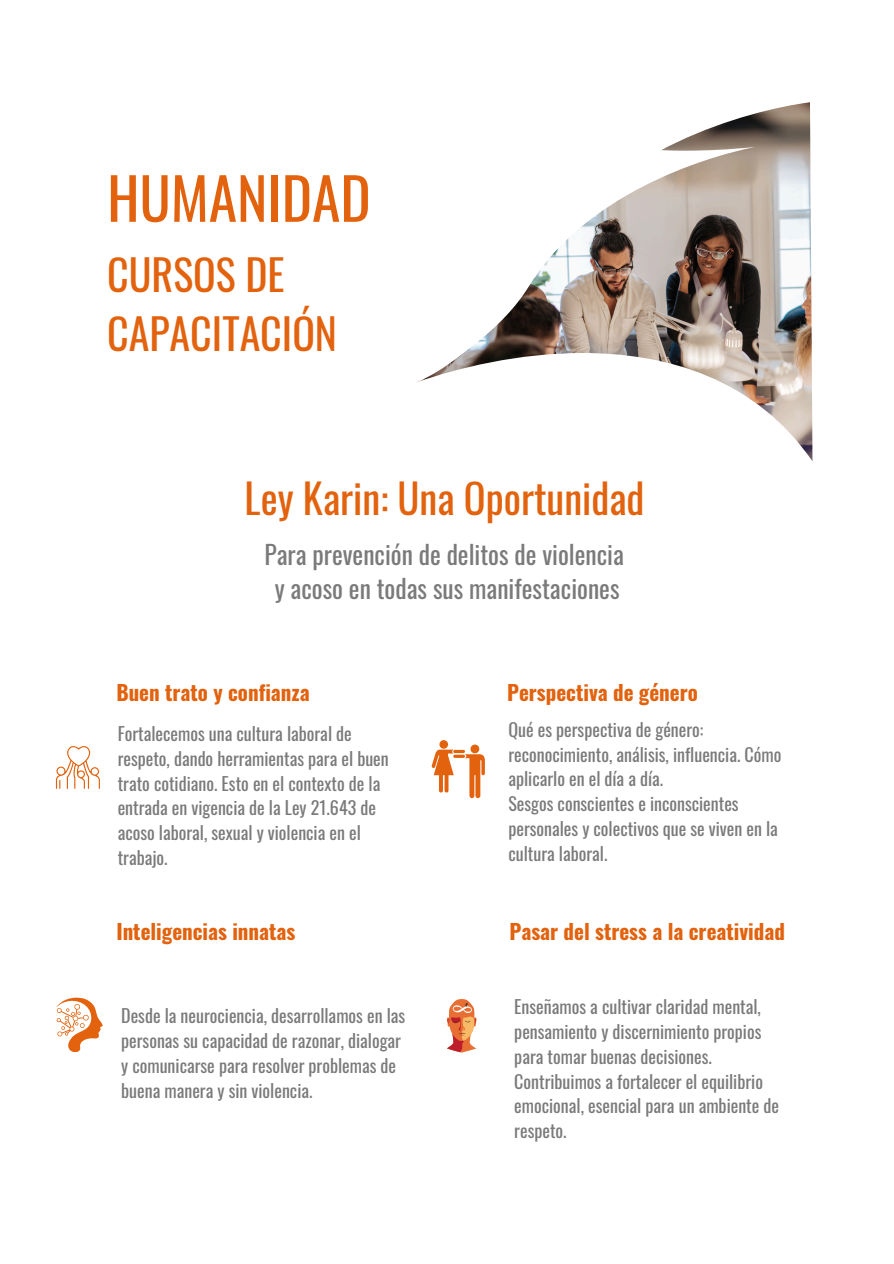
<style>
.page{position:relative;width:894px;height:1264px;background:#fff}
.page>*{position:absolute;margin:0;border:0;box-sizing:border-box;transform-origin:0 0}
.t1{font:57.45px "Oswald";color:#e2620d}
.t2{font:42px/58.1px "Oswald";color:#e2620d}
.t3{font:40.5px "Oswald";color:#e2620d}
.t4{font:25.5px/34.8px "Oswald";color:#7a7a7a;text-align:center}
.t5{font:700 21px "Oswald";color:#e2620d}
.t6{font:18px/24.8px "Oswald";color:#7a7a7a}
</style>
<div class="page">
<svg style="left:56px;top:997px;width:47px;height:54px"></svg>
<svg style="left:446px;top:999px;width:31px;height:53px"></svg>
<svg style="left:431px;top:740px;width:53px;height:58px"></svg>
<svg style="left:56px;top:746px;width:44px;height:42px"></svg>
<img style="left:754px;top:102px;width:58px;height:359px">
<svg style="left:417px;top:114px;width:337px;height:288px"></svg>
<p class="t1" style="left:107px;top:153px;width:265px">HUMANIDAD</p>
<p class="t2" style="left:107px;top:244px;width:231px">CURSOS DE<br>CAPACITACIÓN</p>
<p class="t3" style="left:244px;top:466px;width:401px">Ley Karin: Una Oportunidad</p>
<p class="t4" style="left:264px;top:535px;width:361px">Para prevención de delitos de violencia y acoso en todas sus manifestaciones</p>
<h1 class="t5" style="left:116px;top:676px;width:195px">Buen trato y confianza</h1>
<h3 class="t6" style="left:118px;top:720px;width:272px">Fortalecemos una cultura laboral de respeto, dando herramientas para el buen trato cotidiano. Esto en el contexto de la entrada en vigencia de la Ley 21.643 de acoso laboral, sexual y violencia en el trabajo.</h3>
<p class="t5" style="left:116px;top:914px;width:180px">Inteligencias innatas</p>
<h2 class="t6" style="left:121px;top:1002px;width:285px">Desde la neurociencia, desarrollamos en las personas su capacidad de razonar, dialogar y comunicarse para resolver problemas de buena manera y sin violencia.</h2>
<p class="t5" style="left:507px;top:676px;width:192px">Perspectiva de género</p>
<p class="t6" style="left:508px;top:716px;width:274px">Qué es perspectiva de género: reconocimiento, análisis, influencia. Cómo aplicarlo en el día a día.</p>
<p class="t6" style="left:508px;top:790px;width:271px">Sesgos conscientes e inconscientes personales y colectivos que se viven en la cultura laboral.</p>
<h4 class="t5" style="left:509px;top:914px;width:277px">Pasar del stress a la creatividad</h4>
<p class="t6" style="left:514px;top:993px;width:266px">Enseñamos a cultivar claridad mental, pensamiento y discernimiento propios para tomar buenas decisiones.<br>Contribuimos a fortalecer el equilibrio emocional, esencial para un ambiente de respeto.</p>
</div>
